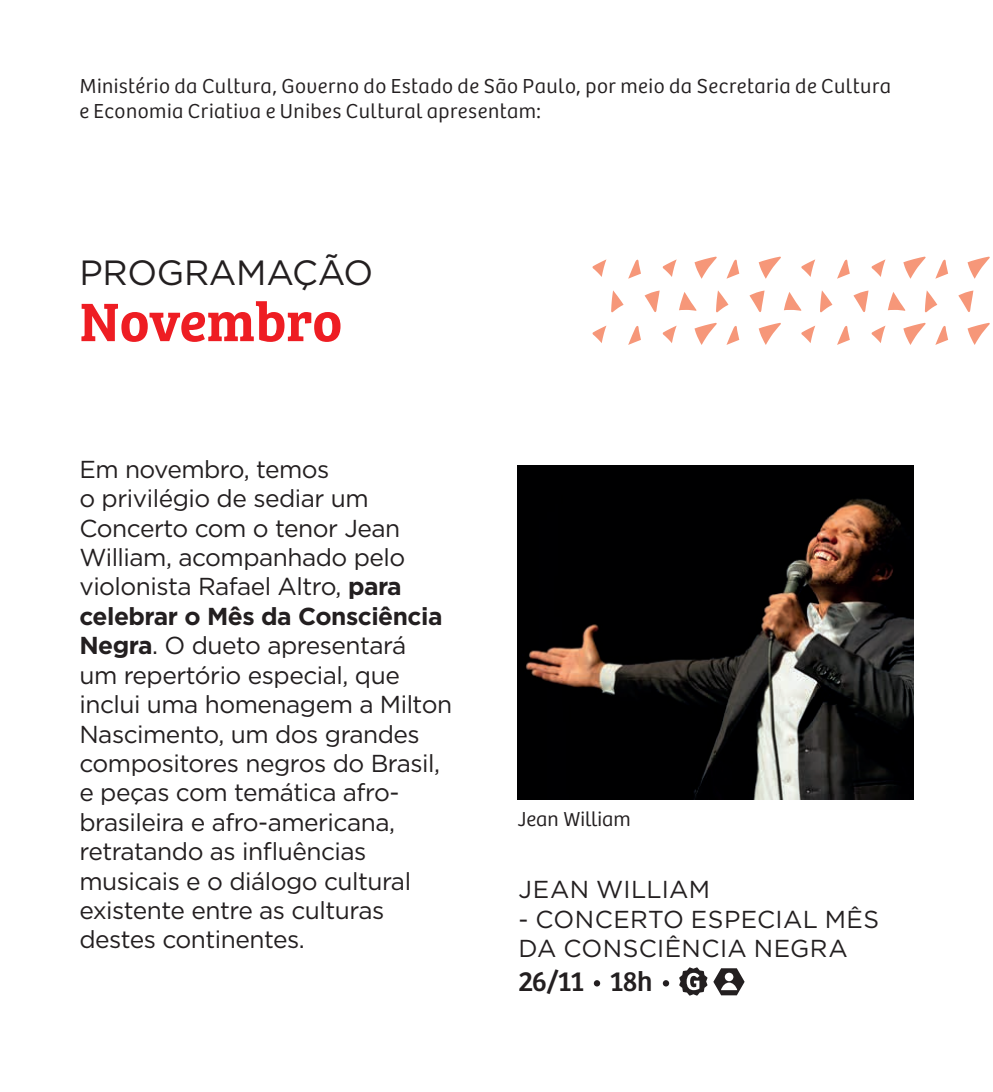
<style>
.page{position:relative;width:993px;height:1092px;background:#fff}
.page>*{position:absolute;margin:0;border:0;box-sizing:border-box;transform-origin:0 0}
.t1{font:56px "Bree Serif Sb";color:#ee1d23}
.t2{font:35px "Gotham";letter-spacing:-.01em;color:#231f20}
.t3{font:28.7px "Bree";letter-spacing:-.025em;color:#231f20}
.t4{font:24.5px/29.4px "Gotham";letter-spacing:-.02em;color:#231f20}
.t5{font:24.5px/29.4px "Gotham";letter-spacing:.015em;color:#231f20}
.t6{font:300 21px/25.2px "Bree";letter-spacing:.02em;color:#231f20}
.t7{font:300 21px "Bree";color:#231f20}
.s1{font-weight:700}
</style>
<div class="page">
<hr style="left:0;top:933px;width:1px;height:158px;background:#ee1d23">
<svg style="left:592px;top:259px;width:14px;height:18px"></svg>
<svg style="left:758px;top:256px;width:22px;height:23px"></svg>
<svg style="left:662px;top:259px;width:14px;height:18px"></svg>
<svg style="left:694px;top:256px;width:22px;height:23px"></svg>
<svg style="left:611px;top:290px;width:12px;height:22px"></svg>
<svg style="left:644px;top:290px;width:15px;height:22px"></svg>
<svg style="left:679px;top:292px;width:17px;height:19px"></svg>
<svg style="left:716px;top:290px;width:12px;height:22px"></svg>
<svg style="left:749px;top:290px;width:15px;height:22px"></svg>
<svg style="left:784px;top:292px;width:17px;height:19px"></svg>
<svg style="left:726px;top:259px;width:13px;height:20px"></svg>
<svg style="left:628px;top:259px;width:12px;height:20px"></svg>
<svg style="left:592px;top:326px;width:14px;height:17px"></svg>
<svg style="left:758px;top:323px;width:22px;height:22px"></svg>
<svg style="left:662px;top:326px;width:14px;height:17px"></svg>
<svg style="left:694px;top:323px;width:22px;height:22px"></svg>
<svg style="left:726px;top:326px;width:13px;height:19px"></svg>
<svg style="left:628px;top:326px;width:12px;height:19px"></svg>
<svg style="left:801px;top:259px;width:14px;height:18px"></svg>
<svg style="left:967px;top:256px;width:22px;height:23px"></svg>
<svg style="left:871px;top:259px;width:14px;height:18px"></svg>
<svg style="left:903px;top:256px;width:22px;height:23px"></svg>
<svg style="left:820px;top:290px;width:12px;height:22px"></svg>
<svg style="left:853px;top:290px;width:15px;height:22px"></svg>
<svg style="left:888px;top:292px;width:17px;height:19px"></svg>
<svg style="left:924px;top:290px;width:13px;height:22px"></svg>
<svg style="left:958px;top:290px;width:15px;height:22px"></svg>
<svg style="left:935px;top:259px;width:12px;height:20px"></svg>
<svg style="left:837px;top:259px;width:12px;height:20px"></svg>
<svg style="left:801px;top:326px;width:14px;height:17px"></svg>
<svg style="left:967px;top:323px;width:22px;height:22px"></svg>
<svg style="left:871px;top:326px;width:14px;height:17px"></svg>
<svg style="left:903px;top:323px;width:22px;height:22px"></svg>
<svg style="left:935px;top:326px;width:12px;height:19px"></svg>
<svg style="left:837px;top:326px;width:12px;height:19px"></svg>
<img style="left:517px;top:465px;width:396px;height:334px">
<div style="left:593px;top:980px;width:7px;height:6px;background:#231f20;border-radius:50%"></div>
<div style="left:662px;top:980px;width:7px;height:6px;background:#231f20;border-radius:50%"></div>
<svg style="left:679px;top:967px;width:28px;height:28px"></svg>
<svg style="left:713px;top:968px;width:31px;height:27px"></svg>
<p class="t6" style="left:79px;top:72px;width:812px">Ministério da Cultura, Governo do Estado de São Paulo, por meio da Secretaria de Cultura e Economia Criativa e Unibes Cultural apresentam:</p>
<h2 class="t2" style="left:79px;top:250px;width:295px">PROGRAMAÇÃO</h2>
<h1 class="t1" style="left:79px;top:279px;width:264px">Novembro</h1>
<p class="t4" style="left:79px;top:454px;width:374px">Em novembro, temos<br>o privilégio de sediar um<br>Concerto com o tenor Jean<br>William, acompanhado pelo violonista Rafael Altro, <span class="s1">para celebrar o Mês da Consciência<br>Negra</span>. O dueto apresentará<br>um repertório especial, que inclui uma homenagem a Milton<br>Nascimento, um dos grandes compositores negros do Brasil, e peças com temática afro&shy;brasileira e afro-americana, retratando as influências musicais e o diálogo cultural existente entre as culturas destes continentes.</p>
<p class="t7" style="left:517px;top:803px;width:115px">Jean William</p>
<p class="t5" style="left:518px;top:874px;width:193px">JEAN WILLIAM</p>
<p class="t5" style="left:518px;top:903px;width:362px">- CONCERTO ESPECIAL MÊS<br>DA CONSCIÊNCIA NEGRA</p>
<p class="t3" style="left:518px;top:959px;width:136px">26/11 18h</p>
</div>
